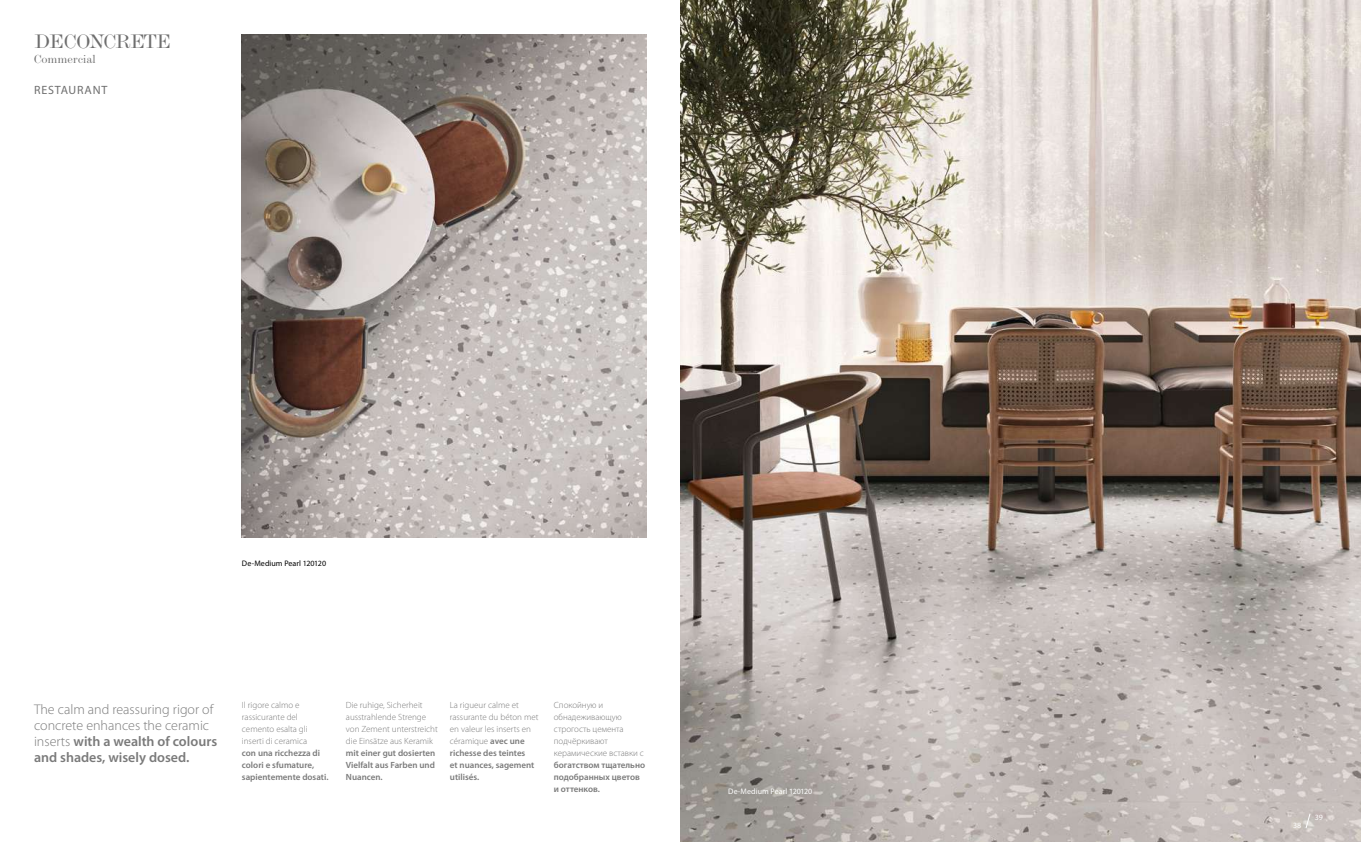
<style>
.page{position:relative;width:1361px;height:842px;background:#fff}
.page>*{position:absolute;margin:0;border:0;box-sizing:border-box;transform-origin:0 0}
.t1{font:20px "Baron MT Modern Text";letter-spacing:-.05em;color:#6e6e6e}
.t2{font:300 14px/16px "Myriad Pro";color:#7a7a7a}
.t3{font:12px "Baron MT Modern Text";color:#6e6e6e}
.t4{font:12px "Myriad Pro";letter-spacing:.07em;color:#6e6e6e}
.t5{font:300 9px/12px "Myriad Pro";color:#7a7a7a}
.t6{font:600 9px/12px "Myriad Pro";color:#7a7a7a}
.t7{font:8px "Myriad Pro";letter-spacing:.005em;color:#fff}
.t8{font:8px "Myriad Pro";letter-spacing:.005em;color:#000}
.s1{font-weight:600}
</style>
<div class="page">
<img style="left:680px;top:0;width:681px;height:842px">
<img style="left:242px;top:34px;width:404px;height:504px">
<svg style="left:1305px;top:813px;width:5px;height:16px"></svg>
<h1 class="t1" style="left:34px;top:30px;width:138px">DECONCRETE</h1>
<h3 class="t3" style="left:34px;top:51px;width:63px">Commercial</h3>
<h3 class="t4" style="left:34px;top:83px;width:75px">RESTAURANT</h3>
<p class="t8" style="left:242px;top:559px;width:86px">De-Medium Pearl 120120</p>
<h2 class="t2" style="left:34px;top:701px;width:185px">The calm and reassuring rigor of concrete enhances the ceramic inserts <span class="s1">with a wealth of colours and shades, wisely dosed.</span></h2>
<p class="t5" style="left:242px;top:699px;width:67px">Il rigore calmo e rassicurante del cemento esalta gli inserti di ceramica</p>
<p class="t6" style="left:242px;top:747px;width:88px">con una ricchezza di colori e sfumature, sapientemente dosati.</p>
<p class="t5" style="left:346px;top:699px;width:93px">Die ruhige, Sicherheit ausstrahlende Strenge von Zement unterstreicht die Einsätze aus Keramik</p>
<p class="t6" style="left:346px;top:747px;width:91px;text-align:justify">mit einer gut dosierten Vielfalt aus Farben und Nuancen.</p>
<p class="t5" style="left:450px;top:699px;width:90px">La rigueur calme et rassurante du béton met en valeur les inserts en céramique <span class="s1">avec une richesse des teintes<br>et nuances, sagement utilisés.</span></p>
<p class="t5" style="left:554px;top:699px;width:92px">Спокойную и обнадеживающую строгость цемента подчёркивают керамические вставки с</p>
<p class="t6" style="left:554px;top:759px;width:93px">богатством тщательно подобранных цветов и оттенков.</p>
<p class="t7" style="left:728px;top:786px;width:86px">De-Medium Pearl 120120</p>
<p class="t7" style="left:1293px;top:820px;width:10px">38</p>
<p class="t7" style="left:1314px;top:812px;width:10px">39</p>
</div>
